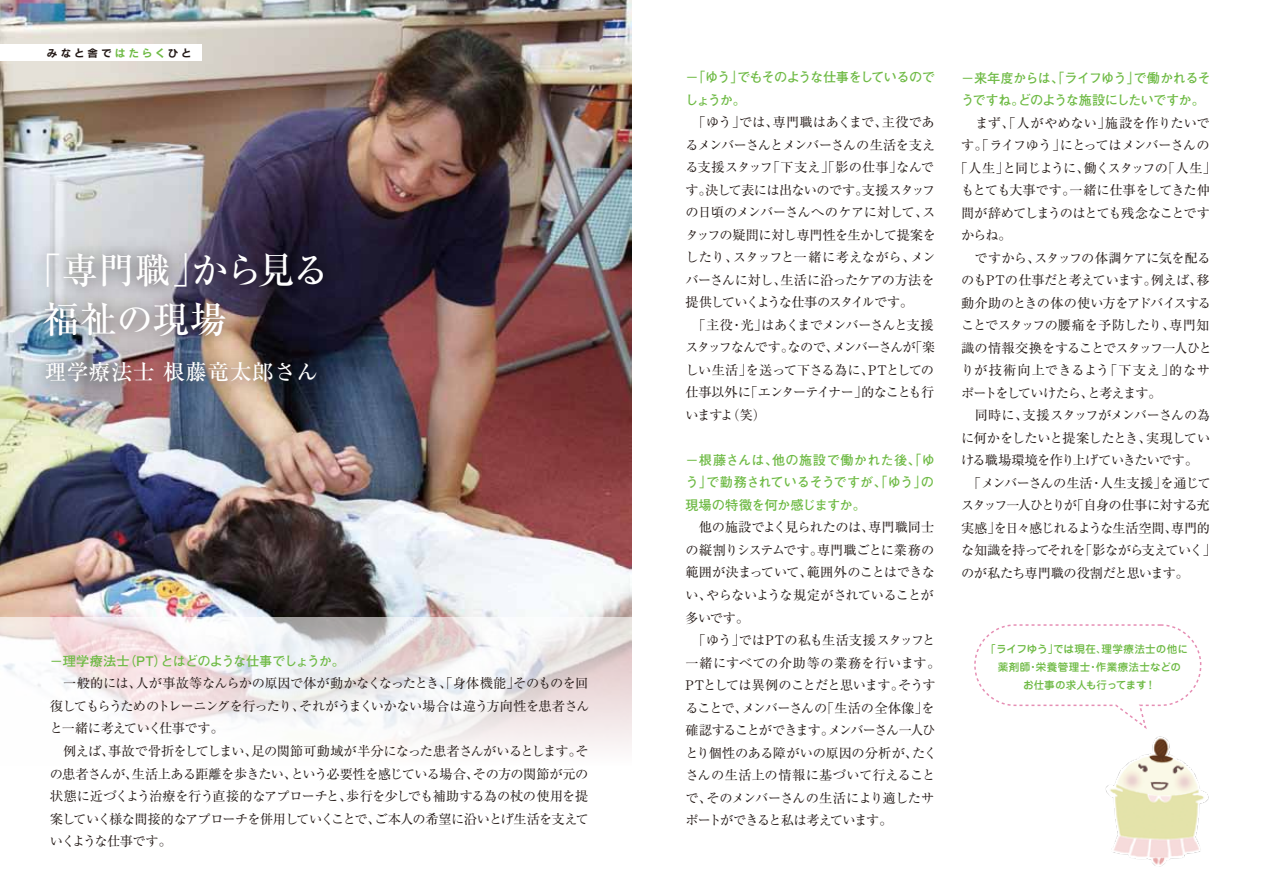
<style>
.page{position:relative;width:1263px;height:893px;background:#fff}
.page>*{position:absolute;margin:0;border:0;box-sizing:border-box;transform-origin:0 0}
.t1{font:500 36.6px/48.3px "Ryumin Pro";letter-spacing:-.015em;color:#fff}
.t2{font:500 21.6px "Ryumin Pro";letter-spacing:.025em;color:#fff}
.t3{font:13.2px/22.5px "Ryumin Pro";letter-spacing:-.045em;color:#221815}
.t4{font:700 13.2px/22.5px "Futo Go B101 Pro";letter-spacing:-.045em;color:#6eba44}
.t5{font:13.2px "Ryumin Pro";letter-spacing:-.08em;color:#221815}
.t6{font:13.2px "Ryumin Pro";letter-spacing:-.07em;color:#221815}
.t7{font:13.2px "Ryumin Pro";letter-spacing:-.095em;color:#221815}
.t8{font:13.2px "Ryumin Pro";color:#221815}
.t9{font:13.2px "Ryumin Pro";letter-spacing:-.025em;color:#221815}
.t10{font:13.2px "Ryumin Pro";letter-spacing:-.075em;color:#221815}
.t11{font:13.2px "Ryumin Pro";letter-spacing:.05em;color:#221815}
.t12{font:13.2px "Ryumin Pro";letter-spacing:-.09em;color:#221815}
.t13{font:500 10.5px/17.9px "Jun 34 Pro";letter-spacing:.02em;color:#6eba44;text-align:center}
.t14{font:10.5px "Rodin Pro B";letter-spacing:.27em;color:#221815}
.s1{color:#6eba44}
.s2{font-family:"Gothic BBB Pro";font-weight:500}
</style>
<div class="page">
<img style="left:0;top:0;width:631px;height:617px">
<img style="left:1105px;top:736px;width:104px;height:131px">
<div style="left:974px;top:624px;width:227px;height:82px;border:2px dashed #e68eb4;border-radius:40px"></div>
<div style="left:0;top:45px;width:202px;height:16px;background:#fff"></div>
<img style="left:21px;top:229px;width:332px;height:136px">
<img style="left:22px;top:339px;width:319px;height:70px">
<svg style="left:0;top:617px;width:631px;height:134px"></svg>
<p class="t14" style="left:47px;top:46px;width:146px">みなと舎で<span class="s1">はたらく</span>ひと</p>
<h1 class="t1" style="left:43px;top:244px;width:288px;text-indent:-18px">「専門職」から見る福祉の現場</h1>
<h2 class="t2" style="left:45px;top:355px;width:275px">理学療法士 根藤竜太郎さん</h2>
<p class="t4" style="left:50px;top:648px;width:297px"><span class="s2">ー</span>理学療法士（PT）とはどのような仕事でしょうか。</p>
<p class="t3" style="left:50px;top:671px;width:541px">　一般的には、人が事故等なんらかの原因で体が動かなくなったとき、「身体機能」そのものを回復してもらうためのトレーニングを行ったり、それがうまくいかない場合は違う方向性を患者さんと一緒に考えていく仕事です。<br>　例えば、事故で骨折をしてしまい、足の関節可動域が半分になった患者さんがいるとします。その患者さんが、生活上ある距離を歩きたい、という必要性を感じている場合、その方の関節が元の状態に近づくよう治療を行う直接的なアプローチと、歩行を少しでも補助する為の杖の使用を提案していく様な間接的なアプローチを併用していくことで、ご本人の希望に沿いとげ生活を支えていくような仕事です。</p>
<p class="t4" style="left:685px;top:64px;width:251px"><span class="s2">ー</span>「ゆう」でもそのような仕事をしているのでしょうか。</p>
<p class="t3" style="left:685px;top:110px;width:252px">　「ゆう」では、専門職はあくまで、主役であるメンバーさんとメンバーさんの生活を支える支援スタッフ「下支え」「影の仕事」なんです。決して表には出ないのです。支援スタッフの日頃のメンバーさんへのケアに対して、スタッフの疑問に対し専門性を生かして提案をしたり、スタッフと一緒に考えながら、メンバーさんに対し、生活に沿ったケアの方法を提供していくような仕事のスタイルです。<br>　「主役・光」はあくまでメンバーさんと支援スタッフなんです。なので、メンバーさんが「楽しい生活」を送って下さる為に、PTとしての仕事以外に「エンターテイナー」的なことも行いますよ（笑）</p>
<p class="t4" style="left:685px;top:447px;width:251px;text-align:justify"><span class="s2">ー</span>根藤さんは、他の施設で働かれた後、「ゆう」で勤務されているそうですが、「ゆう」の現場の特徴を何か感じますか。</p>
<p class="t3" style="left:685px;top:515px;width:257px">　他の施設でよく見られたのは、専門職同士の縦割りシステムです。専門職ごとに業務の範囲が決まっていて、範囲外のことはできない、やらないような規定がされていることが多いです。<br>　「ゆう」ではPTの私も生活支援スタッフと一緒にすべての介助等の業務を行います。<br>PTとしては異例のことだと思います。そうすることで、メンバーさんの「生活の全体像」を確認することができます。メンバーさん一人ひとり個性のある障がいの原因の分析が、たくさんの生活上の情報に基づいて行えることで、そのメンバーさんの生活により適したサポートができると私は考えています。</p>
<p class="t4" style="left:961px;top:65px;width:251px"><span class="s2">ー</span>来年度からは、「ライフゆう」で働かれるそうですね。どのような施設にしたいですか。</p>
<p class="t8" style="left:961px;top:112px;width:250px">　まず、「人がやめない」施設を作りたいで</p>
<p class="t6" style="left:961px;top:135px;width:250px">す。「ライフゆう」にとってはメンバーさんの</p>
<p class="t5" style="left:954px;top:157px;width:263px">「人生」と同じように、働くスタッフの「人生」</p>
<p class="t9" style="left:961px;top:180px;width:250px">もとても大事です。一緒に仕事をしてきた仲</p>
<p class="t10" style="left:961px;top:202px;width:250px">間が辞めてしまうのはとても残念なことです</p>
<p class="t3" style="left:961px;top:223px;width:52px">からね。</p>
<p class="t3" style="left:961px;top:245px;width:251px">　ですから、スタッフの体調ケアに気を配る</p>
<p class="t3" style="left:961px;top:268px;width:250px">のもPTの仕事だと考えています。例えば、移</p>
<p class="t5" style="left:961px;top:292px;width:251px">動介助のときの体の使い方をアドバイスする</p>
<p class="t3" style="left:961px;top:313px;width:250px">ことでスタッフの腰痛を予防したり、専門知</p>
<p class="t6" style="left:961px;top:337px;width:253px">識の情報交換をすることでスタッフ一人ひと</p>
<p class="t11" style="left:961px;top:360px;width:250px">りが技術向上できるよう「下支え」的なサ</p>
<p class="t12" style="left:961px;top:382px;width:202px">ポートをしていけたら、と考えます。</p>
<p class="t3" style="left:961px;top:403px;width:251px">　同時に、支援スタッフがメンバーさんの為</p>
<p class="t3" style="left:961px;top:426px;width:251px">に何かをしたいと提案したとき、実現してい</p>
<p class="t3" style="left:961px;top:448px;width:239px">ける職場環境を作り上げていきたいです。</p>
<p class="t3" style="left:961px;top:471px;width:251px">　「メンバーさんの生活・人生支援」を通じて</p>
<p class="t7" style="left:961px;top:495px;width:250px">スタッフ一人ひとりが「自身の仕事に対する充</p>
<p class="t3" style="left:961px;top:516px;width:250px">実感」を日々感じれるような生活空間、専門的</p>
<p class="t3" style="left:961px;top:538px;width:257px">な知識を持ってそれを「影ながら支えていく」</p>
<p class="t3" style="left:961px;top:561px;width:229px">のが私たち専門職の役割だと思います。</p>
<p class="t13" style="left:985px;top:639px;width:204px">「ライフゆう」では現在、理学療法士の他に薬剤師・栄養管理士・作業療法士などの<br>お仕事の求人も行ってます！</p>
</div>
